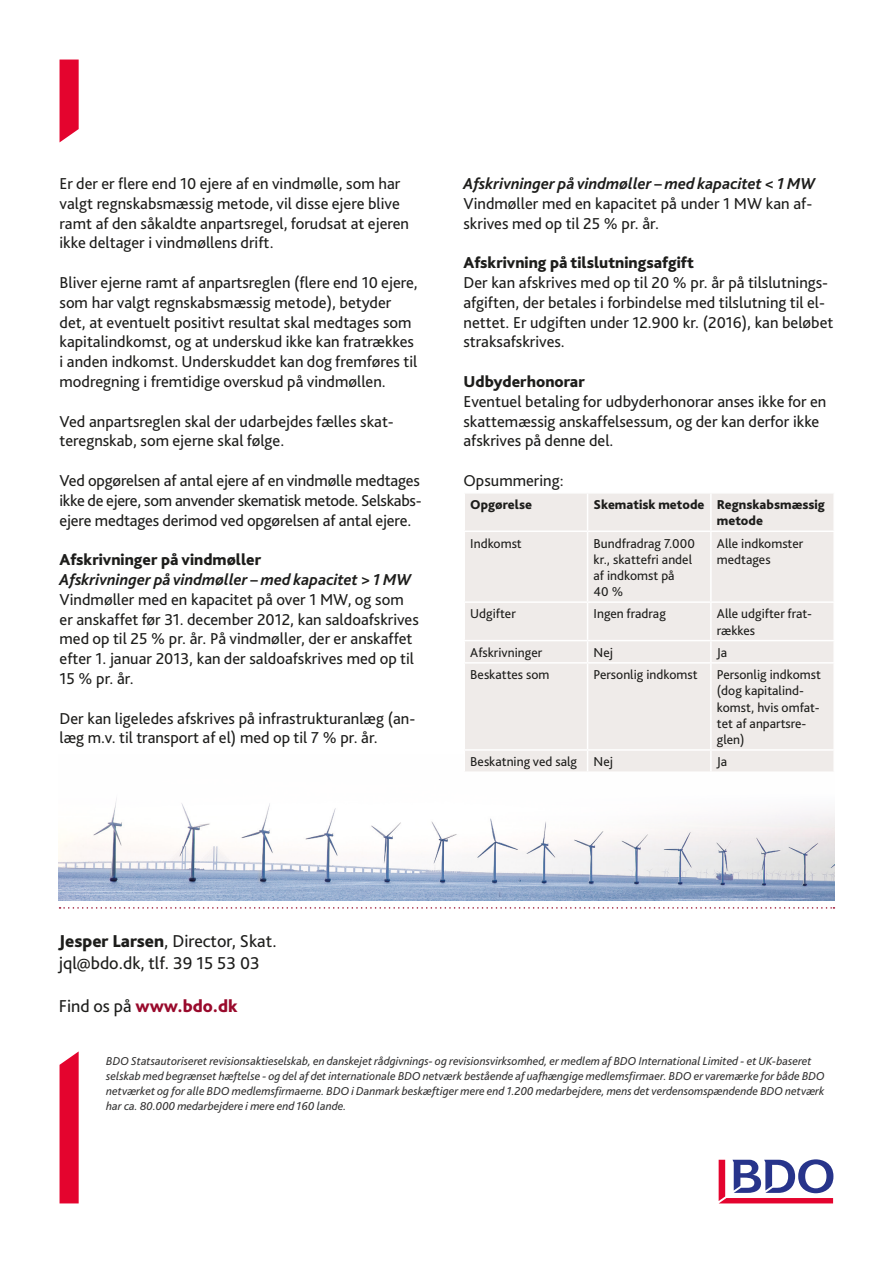
<style>
.page{position:relative;width:893px;height:1263px;background:#fff}
.page>*{position:absolute;margin:0;border:0;box-sizing:border-box;transform-origin:0 0}
.t1{font:18px/21.6px "Bliss Pro";color:#1d1d1b}
.t2{font:800 18px "Bliss Pro";color:#990a2c}
.t3{font:16.5px/19.8px "Bliss Pro";color:#1d1d1b}
.t4{font:italic 700 16.5px "Bliss Pro";color:#1d1d1b}
.t5{font:800 16.5px "Bliss Pro";color:#1d1d1b}
.t6{font:13.5px/16.2px "Bliss Pro";color:#1d1d1b}
.t7{font:800 13.5px/16.2px "Bliss Pro";color:#1d1d1b}
.t8{font:italic 12px/15px "Bliss Pro";color:#343333}
.s1{font-weight:800}
.s2{font-weight:400;color:#1d1d1b}
</style>
<div class="page">
<img style="left:59px;top:798px;width:775px;height:102px">
<div style="left:465px;top:494px;width:368px;height:277px;background:#efebe9"></div>
<hr style="left:587px;top:493px;width:1px;height:37px;background:#fff">
<hr style="left:710px;top:493px;width:2px;height:37px;background:#fff">
<hr style="left:587px;top:532px;width:1px;height:69px;background:#fff">
<hr style="left:710px;top:532px;width:2px;height:69px;background:#fff">
<hr style="left:587px;top:603px;width:1px;height:37px;background:#fff">
<hr style="left:710px;top:603px;width:2px;height:37px;background:#fff">
<svg style="left:587px;top:641px;width:1px;height:21px"></svg>
<hr style="left:710px;top:641px;width:2px;height:21px;background:#fff">
<hr style="left:587px;top:664px;width:1px;height:85px;background:#fff">
<hr style="left:710px;top:664px;width:2px;height:85px;background:#fff">
<svg style="left:587px;top:751px;width:1px;height:20px"></svg>
<hr style="left:710px;top:751px;width:2px;height:20px;background:#fff">
<hr style="left:463px;top:530px;width:125px;height:2px;background:#fff">
<hr style="left:588px;top:530px;width:123px;height:2px;background:#fff">
<hr style="left:711px;top:530px;width:124px;height:2px;background:#fff">
<hr style="left:463px;top:601px;width:125px;height:2px;background:#fff">
<hr style="left:588px;top:601px;width:123px;height:2px;background:#fff">
<hr style="left:711px;top:601px;width:124px;height:2px;background:#fff">
<hr style="left:463px;top:640px;width:125px;height:1px;background:#fff">
<hr style="left:588px;top:640px;width:123px;height:1px;background:#fff">
<hr style="left:711px;top:640px;width:124px;height:1px;background:#fff">
<hr style="left:463px;top:662px;width:125px;height:2px;background:#fff">
<hr style="left:588px;top:662px;width:123px;height:2px;background:#fff">
<hr style="left:711px;top:662px;width:124px;height:2px;background:#fff">
<hr style="left:463px;top:749px;width:125px;height:2px;background:#fff">
<hr style="left:588px;top:749px;width:123px;height:2px;background:#fff">
<hr style="left:711px;top:749px;width:124px;height:2px;background:#fff">
<svg style="left:60px;top:1051px;width:19px;height:152px;background:#e5133a"></svg>
<svg style="left:60px;top:60px;width:19px;height:82px;background:#e61b41"></svg>
<svg style="left:719px;top:1159px;width:114px;height:44px"></svg>
<svg style="left:60px;top:907px;width:774px;height:2px"></svg>
<p class="t3" style="left:60px;top:173px;width:351px">Er der er flere end 10 ejere af en vindmølle, som har valgt regnskabsmæssig metode, vil disse ejere blive ramt af den såkaldte anpartsregel, forudsat at ejeren ikke deltager i vindmøllens drift.</p>
<p class="t3" style="left:60px;top:272px;width:360px">Bliver ejerne ramt af anpartsreglen (flere end 10 ejere, som har valgt regnskabsmæssig metode), betyder det, at eventuelt positivt resultat skal medtages som kapitalindkomst, og at underskud ikke kan fratrækkes i anden indkomst. Underskuddet kan dog fremføres til modregning i fremtidige overskud på vindmøllen.</p>
<p class="t3" style="left:60px;top:411px;width:336px">Ved anpartsreglen skal der udarbejdes fælles skat&shy;teregnskab, som ejerne skal følge.</p>
<p class="t3" style="left:60px;top:470px;width:364px;text-align:justify">Ved opgørelsen af antal ejere af en vindmølle medtages ikke de ejere, som anvender skematisk metode. Selskabs&shy;ejere medtages derimod ved opgørelsen af antal ejere.</p>
<p class="t5" style="left:60px;top:549px;width:203px">Afskrivninger på vindmøller</p>
<p class="t4" style="left:60px;top:569px;width:353px">Afskrivninger på vindmøller – med kapacitet &gt; 1 MW</p>
<p class="t3" style="left:60px;top:589px;width:361px">Vindmøller med en kapacitet på over 1 MW, og som er anskaffet før 31. december 2012, kan saldoafskrives med op til 25 % pr. år. På vindmøller, der er anskaffet efter 1. januar 2013, kan der saldoafskrives med op til 15 % pr. år.</p>
<p class="t3" style="left:60px;top:708px;width:357px">Der kan ligeledes afskrives på infrastrukturanlæg (an&shy;læg m.v. til transport af el) med op til 7 % pr. år.</p>
<p class="t4" style="left:463px;top:173px;width:353px">Afskrivninger på vindmøller – med kapacitet &lt; 1 MW</p>
<p class="t3" style="left:463px;top:193px;width:350px">Vindmøller med en kapacitet på under 1 MW kan af&shy;skrives med op til 25 % pr. år.</p>
<p class="t5" style="left:463px;top:252px;width:232px">Afskrivning på tilslutningsafgift</p>
<p class="t3" style="left:463px;top:272px;width:371px">Der kan afskrives med op til 20 % pr. år på tilslutnings&shy;afgiften, der betales i forbindelse med tilslutning til el&shy;nettet. Er udgiften under 12.900 kr. (2016), kan beløbet straksafskrives.</p>
<p class="t5" style="left:463px;top:371px;width:123px">Udbyderhonorar</p>
<p class="t3" style="left:463px;top:391px;width:364px">Eventuel betaling for udbyderhonorar anses ikke for en skattemæssig anskaffelsessum, og der kan derfor ikke afskrives på denne del.</p>
<p class="t3" style="left:463px;top:470px;width:102px">Opsummering:</p>
<p class="t7" style="left:470px;top:496px;width:63px">Opgørelse</p>
<p class="t7" style="left:717px;top:496px;width:110px;text-indent:-123px">Skematisk metode Regnskabsmæssig metode</p>
<p class="t6" style="left:470px;top:535px;width:53px">Indkomst</p>
<p class="t6" style="left:594px;top:535px;width:103px">Bundfradrag 7.000 kr., skattefri andel af indkomst på<br>40 %</p>
<p class="t6" style="left:717px;top:535px;width:88px">Alle indkomster medtages</p>
<p class="t6" style="left:470px;top:605px;width:47px">Udgifter</p>
<p class="t6" style="left:594px;top:605px;width:74px">Ingen fradrag</p>
<p class="t6" style="left:717px;top:605px;width:97px">Alle udgifter frat&shy;rækkes</p>
<p class="t6" style="left:470px;top:644px;width:73px">Afskrivninger</p>
<p class="t6" style="left:594px;top:644px;width:21px">Nej</p>
<p class="t6" style="left:717px;top:644px;width:12px">Ja</p>
<p class="t6" style="left:470px;top:666px;width:81px">Beskattes som</p>
<p class="t6" style="left:594px;top:666px;width:105px">Personlig indkomst</p>
<p class="t6" style="left:717px;top:666px;width:105px">Personlig indkomst (dog kapitalind&shy;komst, hvis omfat&shy;tet af anpartsre&shy;glen)</p>
<p class="t6" style="left:470px;top:753px;width:144px">Beskatning ved salg Nej</p>
<p class="t6" style="left:717px;top:753px;width:12px">Ja</p>
<p class="t1" style="left:59px;top:930px;width:219px"><span class="s1">Jesper Larsen</span>, Director, Skat. jql@bdo.dk, tlf. 39 15 53 03</p>
<p class="t2" style="left:59px;top:995px;width:181px"><span class="s2">Find os på</span> www.bdo.dk</p>
<p class="t8" style="left:106px;top:1053px;width:720px">BDO Statsautoriseret revisionsaktieselskab, en danskejet rådgivnings- og revisionsvirksomhed, er medlem af BDO International Limited - et UK-baseret selskab med begrænset hæftelse - og del af det internationale BDO netværk bestående af uafhængige medlemsfirmaer. BDO er varemærke for både BDO netværket og for alle BDO medlemsfirmaerne. BDO i Danmark beskæftiger mere end 1.200 medarbejdere, mens det verdensomspændende BDO netværk har ca. 80.000 medarbejdere i mere end 160 lande.</p>
</div>
